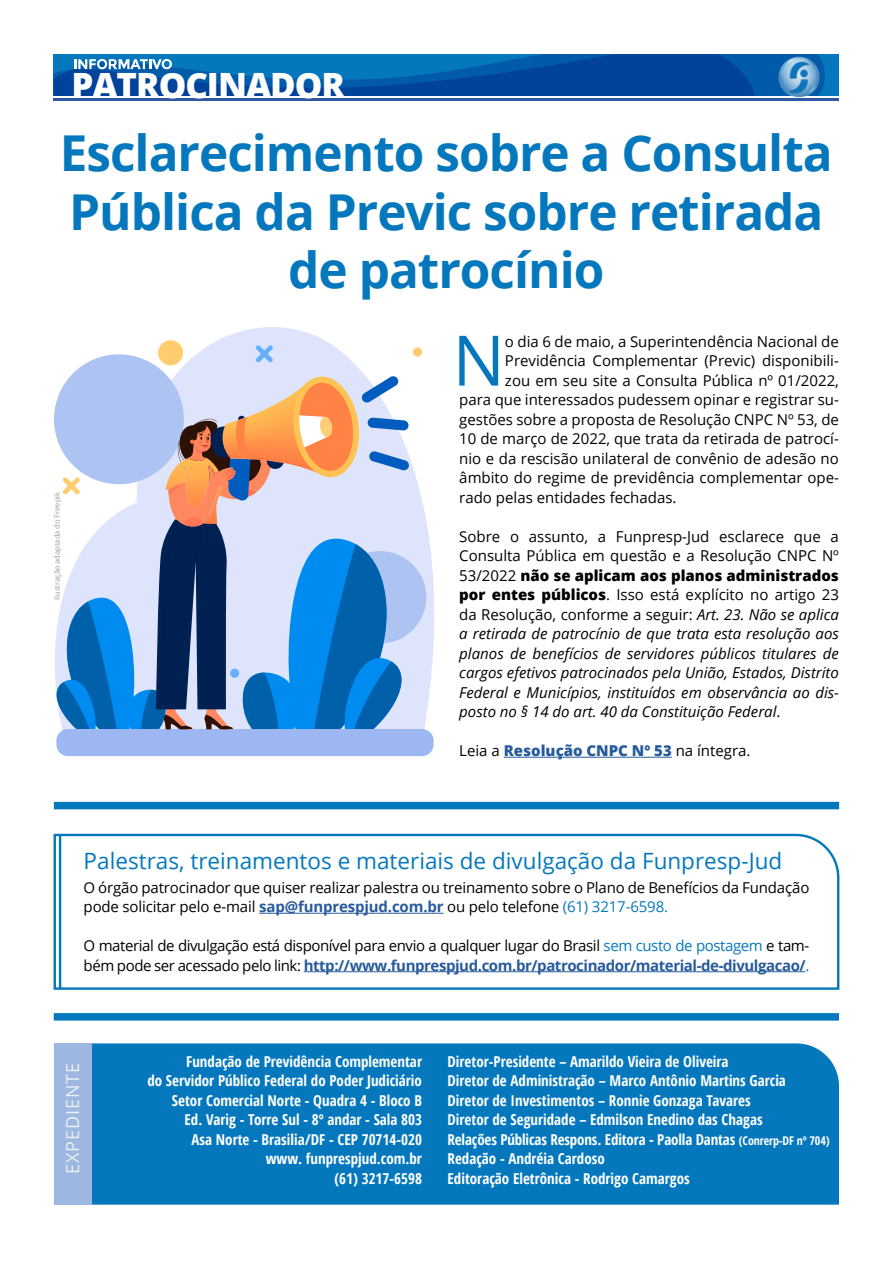
<style>
.page{position:relative;width:893px;height:1263px;background:#fff}
.page>*{position:absolute;margin:0;border:0;box-sizing:border-box;transform-origin:0 0}
.t1{font:69.6px "Open Sans";color:#0578bd}
.t2{font:700 49.5px/58.5px "Open Sans";letter-spacing:-.02em;color:#0578bd;text-align:center}
.t3{font:800 34.8px "Open Sans";letter-spacing:-.03em;color:#fff}
.t4{font:22.5px "Open Sans";color:#0578bd}
.t5{font:18px "Open Sans";letter-spacing:.05em;color:#ebeff9}
.t6{font:15px/19.5px "Open Sans";color:#000}
.t7{font:700 condensed 15px/19.5px "Open Sans";color:#fff;text-align:right}
.t8{font:italic 15px/19.5px "Open Sans";color:#000;text-align:justify}
.t9{font:15px/19.5px "Open Sans";letter-spacing:-.03em;color:#000}
.t10{font:800 15px "Open Sans";color:#275b9b}
.t11{font:7.5px "Open Sans";color:#9d9d9c}
.s1{font-style:normal}
.s2{font-weight:800;font-style:normal}
.s3{font-weight:400;color:#000}
.s4{font-weight:700;color:#275b9b}
.s5{color:#0578bd}
.s6{font-size:12px}
</style>
<div class="page">
<hr style="left:54px;top:98px;width:785px;height:3px;background:#2e57a4">
<svg style="left:54px;top:54px;width:771px;height:42px;background:#0658a8"></svg>
<img style="left:776px;top:54px;width:46px;height:44px">
<div style="left:54px;top:1013px;width:785px;height:7px;background:#0578bd"></div>
<div style="left:91px;top:1043px;width:748px;height:161px;background:#0578bd"></div>
<div style="left:54px;top:1043px;width:37px;height:162px;background:#9eb7e0"></div>
<hr style="left:504px;top:757px;width:168px;height:1px;background:#275b9b">
<svg style="left:53px;top:833px;width:787px;height:157px"></svg>
<hr style="left:259px;top:913px;width:184px;height:1px;background:#275b9b">
<hr style="left:304px;top:971px;width:501px;height:1px;background:#275b9b">
<hr style="left:59px;top:835px;width:2px;height:153px;background:#0578bd">
<div style="left:54px;top:802px;width:785px;height:7px;background:#0578bd"></div>
<svg style="left:72px;top:327px;width:362px;height:402px"></svg>
<div style="left:54px;top:354px;width:130px;height:130px;background:#adc3f2;border-radius:50%"></div>
<div style="left:334px;top:551px;width:92px;height:92px;background:#adc3f2;border-radius:50%"></div>
<div style="left:56px;top:729px;width:378px;height:27px;background:#9db7f2;border-radius:12px"></div>
<svg style="left:256px;top:345px;width:17px;height:17px"></svg>
<svg style="left:54px;top:374px;width:361px;height:372px"></svg>
<div style="left:158px;top:340px;width:25px;height:25px;background:#ffcd6d;border-radius:50%"></div>
<div style="left:413px;top:347px;width:9px;height:10px;background:#ffcd6d;border-radius:50%"></div>
<div style="left:230px;top:669px;width:9px;height:9px;background:#66affd;border-radius:50%"></div>
<h3 class="t3" style="left:71px;top:59px;width:275px">PATROCINADOR</h3>
<h2 class="t2" style="left:60px;top:123px;width:774px">Esclarecimento sobre a Consulta<br>Pública da Previc sobre retirada de patrocínio</h2>
<h1 class="t1" style="left:452px;top:313px;width:54px">N</h1>
<p class="t6" style="left:505px;top:331px;width:335px">o dia 6 de maio, a Superintendência Nacional de</p>
<p class="t6" style="left:505px;top:350px;width:335px">Previdência Complementar (Previc) disponibili-</p>
<p class="t6" style="left:505px;top:370px;width:335px">zou em seu site a Consulta Pública nº 01/2022,</p>
<p class="t6" style="left:459px;top:389px;width:381px">para que interessados pudessem opinar e registrar su-</p>
<p class="t6" style="left:459px;top:409px;width:381px">gestões sobre a proposta de Resolução CNPC Nº 53, de</p>
<p class="t6" style="left:459px;top:428px;width:381px">10 de março de 2022, que trata da retirada de patrocí-</p>
<p class="t6" style="left:459px;top:448px;width:381px">nio e da rescisão unilateral de convênio de adesão no</p>
<p class="t6" style="left:459px;top:467px;width:381px">âmbito do regime de previdência complementar ope-</p>
<p class="t6" style="left:459px;top:487px;width:219px">rado pelas entidades fechadas.</p>
<p class="t8" style="left:459px;top:526px;width:381px"><span class="s1">Sobre o assunto, a Funpresp-Jud esclarece que a Consulta Pública em questão e a Resolução CNPC Nº 53/2022</span> <span class="s2">não se aplicam aos planos administrados por entes públicos</span><span class="s1">. Isso está explícito no artigo 23 da Resolução, conforme a seguir:</span> Art. 23. Não se aplica a retirada de patrocínio de que trata esta resolução aos planos de benefícios de servidores públicos titulares de cargos efetivos patrocinados pela União, Estados, Distrito Federal e Municípios, instituídos em observância ao dis&shy;posto no § 14 do art. 40 da Constituição Federal<span class="s1">.</span></p>
<p class="t10" style="left:459px;top:739px;width:293px"><span class="s3">Leia a</span> Resolução CNPC Nº 53 <span class="s3">na íntegra.</span></p>
<p class="t11" style="left:52px;top:600px;width:110px;rotate:-90deg">Ilustração adaptada do Freepik</p>
<h3 class="t4" style="left:84px;top:846px;width:700px">Palestras, treinamentos e materiais de divulgação da Funpresp-Jud</h3>
<p class="t6" style="left:84px;top:877px;width:727px">O órgão patrocinador que quiser realizar palestra ou treinamento sobre o Plano de Benefícios da Fundação pode solicitar pelo e-mail <span class="s4">sap@funprespjud.com.br</span> ou pelo telefone <span class="s5">(61) 3217-6598.</span></p>
<p class="t9" style="left:84px;top:935px;width:727px">O material de divulgação está disponível para envio a qualquer lugar do Brasil <span class="s5">sem custo de postagem</span> e tam&shy;bém pode ser acessado pelo link: <span class="s4">http://www.funprespjud.com.br/patrocinador/material-de-divulgacao/</span><span class="s5">.</span></p>
<p class="t5" style="left:60px;top:1174px;width:113px;rotate:-90deg">EXPEDIENTE</p>
<p class="t7" style="left:147px;top:1051px;width:276px">Fundação de Previdência Complementar<br>do Servidor Público Federal do Poder Judiciário Setor Comercial Norte - Quadra 4 - Bloco B<br>Ed. Varig - Torre Sul - 8º andar - Sala 803<br>Asa Norte - Brasilia/DF - CEP 70714-020<br>www. funprespjud.com.br<br>(61) 3217-6598</p>
<p class="t7" style="left:448px;top:1051px;width:384px;text-align:left">Diretor-Presidente – Amarildo Vieira de Oliveira<br>Diretor de Administração – Marco Antônio Martins Garcia Diretor de Investimentos – Ronnie Gonzaga Tavares<br>Diretor de Seguridade – Edmilson Enedino das Chagas<br>Relações Públicas Respons. Editora - Paolla Dantas <span class="s6">(Conrerp-DF nº 704)<br></span>Redação - Andréia Cardoso</p>
<p class="t7" style="left:448px;top:1168px;width:244px">Editoração Eletrônica - Rodrigo Camargos</p>
</div>
